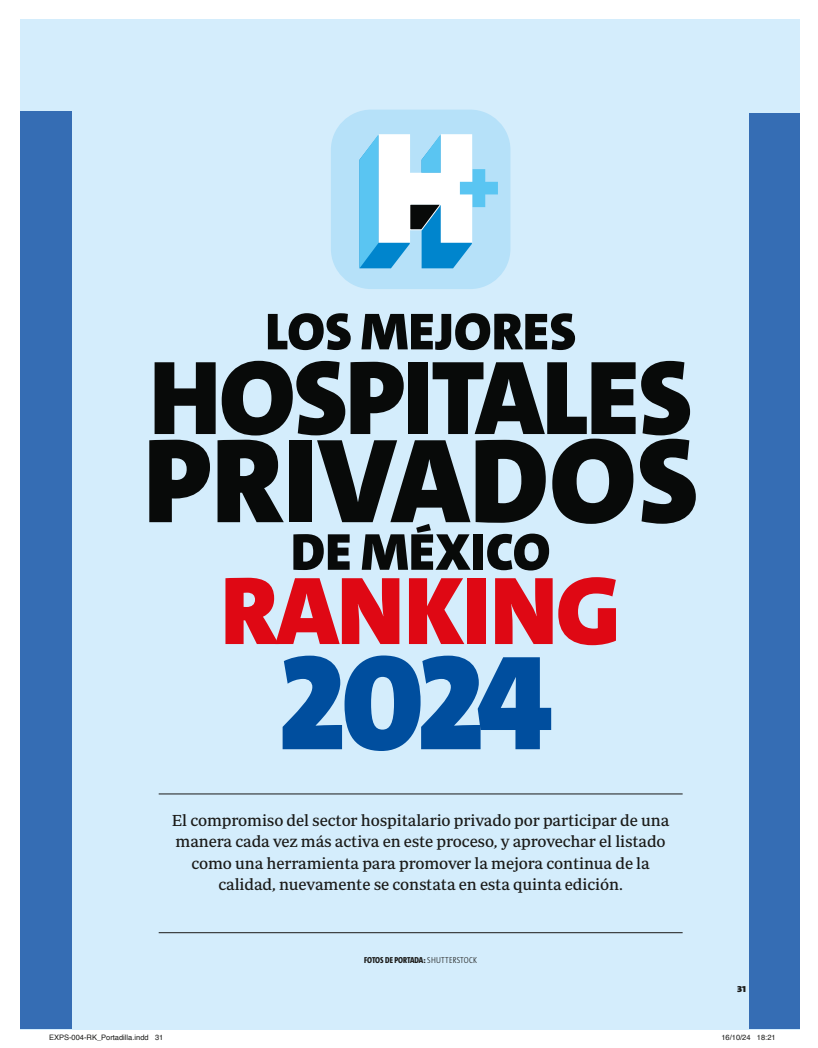
<style>
.page{position:relative;width:818px;height:1048px;background:#fff}
.page>*{position:absolute;margin:0;border:0;box-sizing:border-box;transform-origin:0 0}
.t1{font:900 136.12px "The Sans";color:#004e9e}
.t2{font:900 121.25px "The Sans";letter-spacing:.005em;color:#080a09}
.t3{font:900 106.25px "The Sans";letter-spacing:-.015em;color:#080a09}
.t4{font:900 97.5px "The Sans";letter-spacing:-.015em;color:#df0814}
.t5{font:900 52.5px "The Sans";letter-spacing:.005em;color:#080a09}
.t6{font:16.25px/21.2px "Periodico Text";letter-spacing:-.01em;color:#1a1a18;text-align:center}
.t7{font:800 8.75px "The Sans Cd";letter-spacing:-.005em;color:#1a1a18}
.t8{font:900 8.75px "The Sans";color:#1a1a18;scale:1.2 1}
.t9{font:7.5px "Helvetica";color:#1a1a18}
.s1{font-weight:300}
</style>
<div class="page">
<div style="left:20px;top:19px;width:778px;height:1010px;background:#d4edfc"></div>
<div style="left:20px;top:111px;width:51px;height:918px;background:#356db4"></div>
<div style="left:748px;top:113px;width:50px;height:916px;background:#356db4"></div>
<hr style="left:159px;top:793px;width:523px;height:1px;background:#1a1a18">
<hr style="left:159px;top:932px;width:523px;height:1px;background:#1a1a18">
<div style="left:330px;top:110px;width:180px;height:179px;background:#b6e1f9;border-radius:40px"></div>
<svg style="left:359px;top:134px;width:138px;height:134px"></svg>
<h3 class="t5" style="left:265px;top:298px;width:312px">LOS MEJORES</h3>
<h3 class="t3" style="left:149px;top:330px;width:543px">HOSPITALES</h3>
<h2 class="t2" style="left:143px;top:403px;width:555px">PRIVADOS</h2>
<h3 class="t5" style="left:291px;top:518px;width:261px">DE MÉXICO</h3>
<h3 class="t4" style="left:221px;top:548px;width:401px">RANKING</h3>
<h1 class="t1" style="left:278px;top:615px;width:276px">2024</h1>
<p class="t6" style="left:172px;top:809px;width:498px">El compromiso del sector hospitalario privado por participar de una manera cada vez más activa en este proceso, y aprovechar el listado como una herramienta para promover la mejora continua de la calidad, nuevamente se constata en esta quinta edición.</p>
<p class="t7" style="left:364px;top:954px;width:114px">FOTOS DE PORTADA: <span class="s1">SHUTTERSTOCK</span></p>
<p class="t8" style="left:736px;top:982px;width:9px">31</p>
<p class="t9" style="left:49px;top:1031px;width:116px">EXPS-004-RK_Portadilla.indd 31</p>
<p class="t9" style="left:721px;top:1031px;width:56px">16/10/24 18:21</p>
</div>
